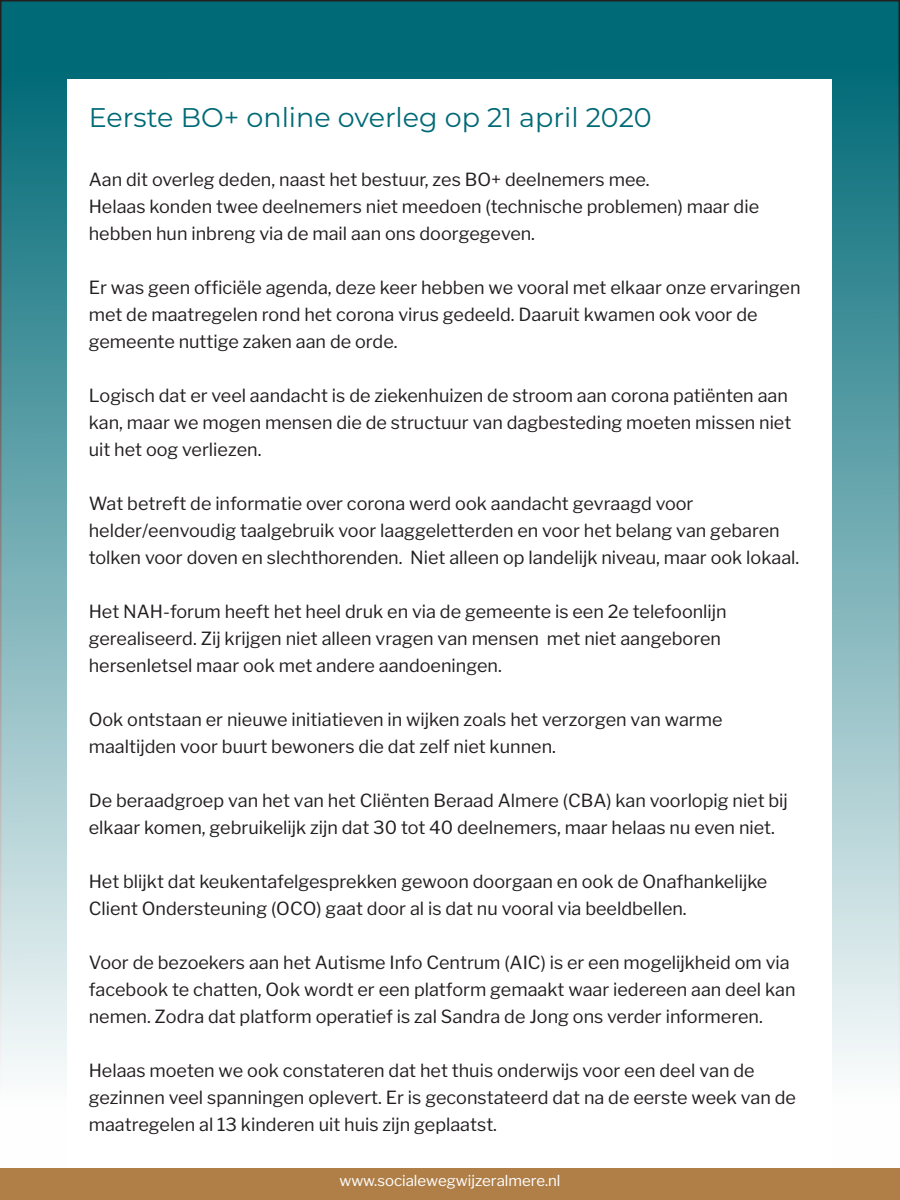
<style>
.page{position:relative;width:900px;height:1200px;background:#fff}
.page>*{position:absolute;margin:0;border:0;box-sizing:border-box;transform-origin:0 0}
.kopjes{font:27px "Montserrat";color:#006a77}
.t1{font:18px/27px "Libre Franklin";color:#231f20}
.t2{font:15px "Libre Franklin";color:#fff}
</style>
<div class="page">
<div style="left:1px;top:1px;width:898px;height:1198px;background:linear-gradient(to bottom,#006572,#fff)"></div>
<div style="left:0;top:1168px;width:900px;height:32px;background:#b07f48"></div>
<div style="left:68px;top:80px;width:764px;height:1088px;background:#fff"></div>
<p class="kopjes" style="left:89px;top:99px;width:565px">Eerste BO+ online overleg op 21 april 2020</p>
<p class="t1" style="left:89px;top:166px;width:672px">Aan dit overleg deden, naast het bestuur, zes BO+ deelnemers mee.<br>Helaas konden twee deelnemers niet meedoen (technische problemen) maar die hebben hun inbreng via de mail aan ons doorgegeven.</p>
<p class="t1" style="left:89px;top:274px;width:713px">Er was geen officiële agenda, deze keer hebben we vooral met elkaar onze ervaringen met de maatregelen rond het corona virus gedeeld. Daaruit kwamen ook voor de gemeente nuttige zaken aan de orde.</p>
<p class="t1" style="left:89px;top:382px;width:704px">Logisch dat er veel aandacht is de ziekenhuizen de stroom aan corona patiënten aan kan, maar we mogen mensen die de structuur van dagbesteding moeten missen niet uit het oog verliezen.</p>
<p class="t1" style="left:89px;top:490px;width:712px">Wat betreft de informatie over corona werd ook aandacht gevraagd voor helder/eenvoudig taalgebruik voor laaggeletterden en voor het belang van gebaren tolken voor doven en slechthorenden. Niet alleen op landelijk niveau, maar ook lokaal.</p>
<p class="t1" style="left:89px;top:598px;width:639px">Het NAH-forum heeft het heel druk en via de gemeente is een 2e telefoonlijn gerealiseerd. Zij krijgen niet alleen vragen van mensen met niet aangeboren hersenletsel maar ook met andere aandoeningen.</p>
<p class="t1" style="left:89px;top:706px;width:635px">Ook ontstaan er nieuwe initiatieven in wijken zoals het verzorgen van warme maaltijden voor buurt bewoners die dat zelf niet kunnen.</p>
<p class="t1" style="left:89px;top:787px;width:701px">De beraadgroep van het van het Cliënten Beraad Almere (CBA) kan voorlopig niet bij elkaar komen, gebruikelijk zijn dat 30 tot 40 deelnemers, maar helaas nu even niet.</p>
<p class="t1" style="left:89px;top:868px;width:680px">Het blijkt dat keukentafelgesprekken gewoon doorgaan en ook de Onafhankelijke<br>Client Ondersteuning (OCO) gaat door al is dat nu vooral via beeldbellen.</p>
<p class="t1" style="left:89px;top:949px;width:708px">Voor de bezoekers aan het Autisme Info Centrum (AIC) is er een mogelijkheid om via facebook te chatten, Ook wordt er een platform gemaakt waar iedereen aan deel kan nemen. Zodra dat platform operatief is zal Sandra de Jong ons verder informeren.</p>
<p class="t1" style="left:89px;top:1057px;width:709px">Helaas moeten we ook constateren dat het thuis onderwijs voor een deel van de gezinnen veel spanningen oplevert. Er is geconstateerd dat na de eerste week van de maatregelen al 13 kinderen uit huis zijn geplaatst.</p>
<p class="t2" style="left:339px;top:1171px;width:223px">www.socialewegwijzeralmere.nl</p>
</div>
